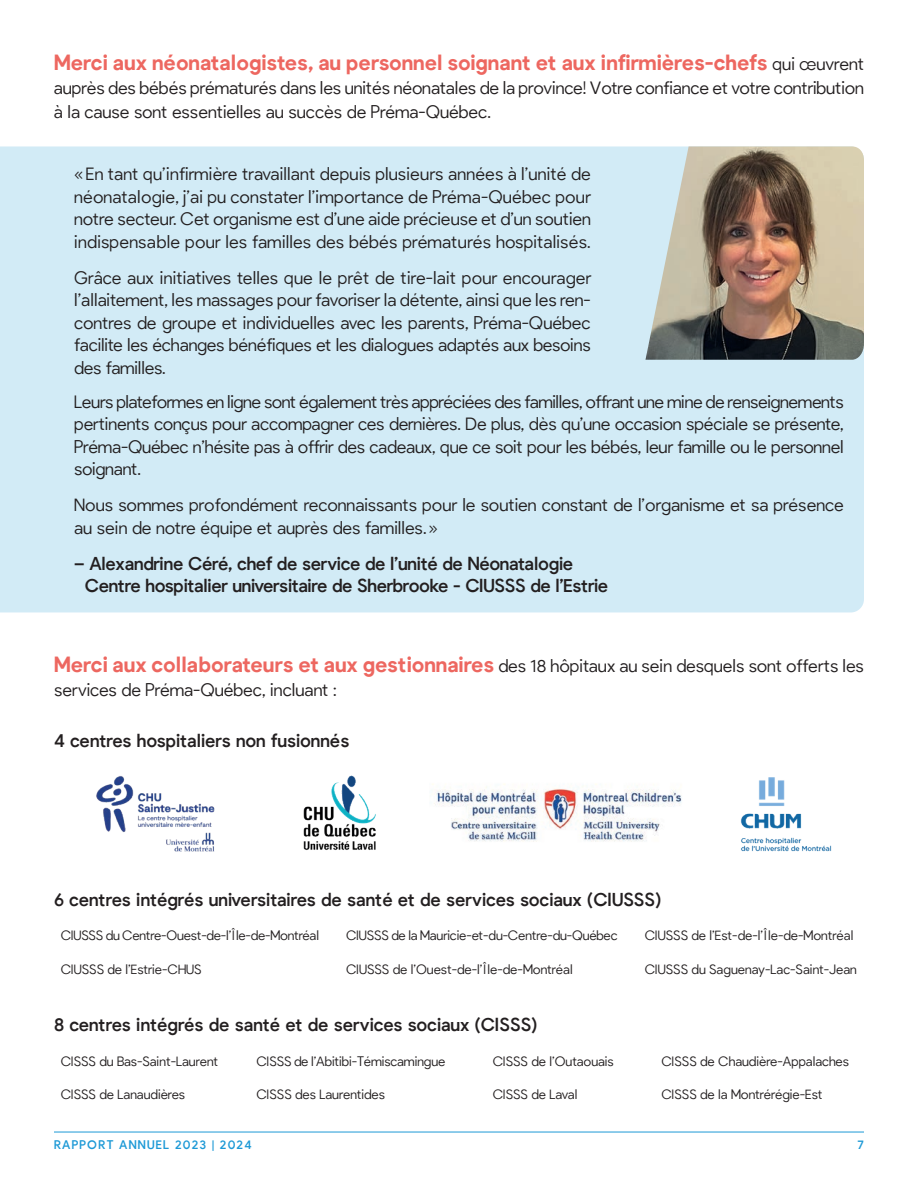
<style>
.page{position:relative;width:918px;height:1188px;background:#fff}
.page>*{position:absolute;margin:0;border:0;box-sizing:border-box;transform-origin:0 0}
.t1{font:700 21px "Pulp Display";color:#ed6760}
.t2{font:200 18px/22.5px "Pulp Display";letter-spacing:-.005em;color:#231f20;text-align:justify}
.t3{font:500 18px/22.5px "Pulp Display";letter-spacing:-.01em;color:#231f20}
.t4{font:200 13.5px "Pulp Display";color:#231f20}
.t5{font:500 12px "Pulp Display";letter-spacing:.1em;color:#1d99d6}
.s1{font-weight:200;font-size:18px;color:#231f20}
.s2{font-weight:700;font-size:21px;color:#ed6760}
</style>
<div class="page">
<hr style="left:54px;top:1132px;width:810px;height:1px;background:#1d99d6">
<div style="left:0;top:146px;width:864px;height:466px;background:#d2ebf6"></div>
<img style="left:646px;top:146px;width:218px;height:214px">
<img style="left:96px;top:776px;width:119px;height:76px">
<img style="left:303px;top:775px;width:73px;height:75px">
<img style="left:432px;top:784px;width:250px;height:58px">
<img style="left:740px;top:777px;width:92px;height:75px">
<p class="t1" style="left:54px;top:51px;width:811px">Merci aux néonatalogistes, au personnel soignant et aux infirmières-chefs <span class="s1">qui œuvrent</span></p>
<p class="t2" style="left:54px;top:76px;width:812px;line-height:24px">auprès des bébés prématurés dans les unités néonatales de la province! Votre confiance et votre contribution à la cause sont essentielles au succès de Préma-Québec.</p>
<p class="t2" style="left:74px;top:163px;width:518px">« En tant qu’infirmière travaillant depuis plusieurs années à l’unité de néonatalogie, j’ai pu constater l’importance de Préma-Québec pour notre secteur. Cet organisme est d’une aide précieuse et d’un soutien indispensable pour les familles des bébés prématurés hospitalisés.</p>
<p class="t2" style="left:74px;top:267px;width:518px">Grâce aux initiatives telles que le prêt de tire-lait pour encourager l’allaitement, les massages pour favoriser la détente, ainsi que les ren&shy;contres de groupe et individuelles avec les parents, Préma-Québec facilite les échanges bénéfiques et les dialogues adaptés aux besoins des familles.</p>
<p class="t2" style="left:74px;top:391px;width:771px">Leurs plateformes en ligne sont également très appréciées des familles, offrant une mine de renseignements pertinents conçus pour accompagner ces dernières. De plus, dès qu’une occasion spéciale se présente, Préma-Québec n’hésite pas à offrir des cadeaux, que ce soit pour les bébés, leur famille ou le personnel soignant.</p>
<p class="t2" style="left:74px;top:494px;width:771px">Nous sommes profondément reconnaissants pour le soutien constant de l’organisme et sa présence au sein de notre équipe et auprès des familles.»</p>
<p class="t3" style="left:85px;top:553px;width:525px;text-indent:-10px">– Alexandrine Céré, chef de service de l’unité de Néonatalogie<br>Centre hospitalier universitaire de Sherbrooke - CIUSSS de l’Estrie</p>
<p class="t2" style="left:54px;top:654px;width:812px;line-height:24px"><span class="s2">Merci aux collaborateurs et aux gestionnaires</span> des 18 hôpitaux au sein desquels sont offerts les services de Préma-Québec, incluant :</p>
<p class="t3" style="left:54px;top:729px;width:297px">4 centres hospitaliers non fusionnés</p>
<p class="t3" style="left:54px;top:888px;width:609px">6 centres intégrés universitaires de santé et de services sociaux (CIUSSS)</p>
<p class="t4" style="left:61px;top:928px;width:260px">CIUSSS du Centre-Ouest-de-l’Île-de-Montréal</p>
<p class="t4" style="left:346px;top:928px;width:273px">CIUSSS de la Mauricie-et-du-Centre-du-Québec</p>
<p class="t4" style="left:645px;top:928px;width:210px">CIUSSS de l’Est-de-l’Île-de-Montréal</p>
<p class="t4" style="left:61px;top:962px;width:142px">CIUSSS de l’Estrie-CHUS</p>
<p class="t4" style="left:346px;top:962px;width:228px">CIUSSS de l’Ouest-de-l’Île-de-Montréal</p>
<p class="t4" style="left:645px;top:962px;width:214px">CIUSSS du Saguenay-Lac-Saint-Jean</p>
<p class="t3" style="left:54px;top:1014px;width:485px">8 centres intégrés de santé et de services sociaux (CISSS)</p>
<p class="t4" style="left:61px;top:1053px;width:159px">CISSS du Bas-Saint-Laurent</p>
<p class="t4" style="left:256px;top:1053px;width:191px">CISSS de l’Abitibi-Témiscamingue</p>
<p class="t4" style="left:493px;top:1053px;width:123px">CISSS de l’Outaouais</p>
<p class="t4" style="left:662px;top:1053px;width:189px">CISSS de Chaudière-Appalaches</p>
<p class="t4" style="left:61px;top:1087px;width:126px">CISSS de Lanaudières</p>
<p class="t4" style="left:256px;top:1087px;width:130px">CISSS des Laurentides</p>
<p class="t4" style="left:493px;top:1087px;width:86px">CISSS de Laval</p>
<p class="t4" style="left:662px;top:1087px;width:163px">CISSS de la Montrérégie-Est</p>
<p class="t5" style="left:54px;top:1138px;width:199px">RAPPORT ANNUEL 2023 | 2024</p>
<p class="t5" style="left:858px;top:1138px;width:8px">7</p>
</div>
